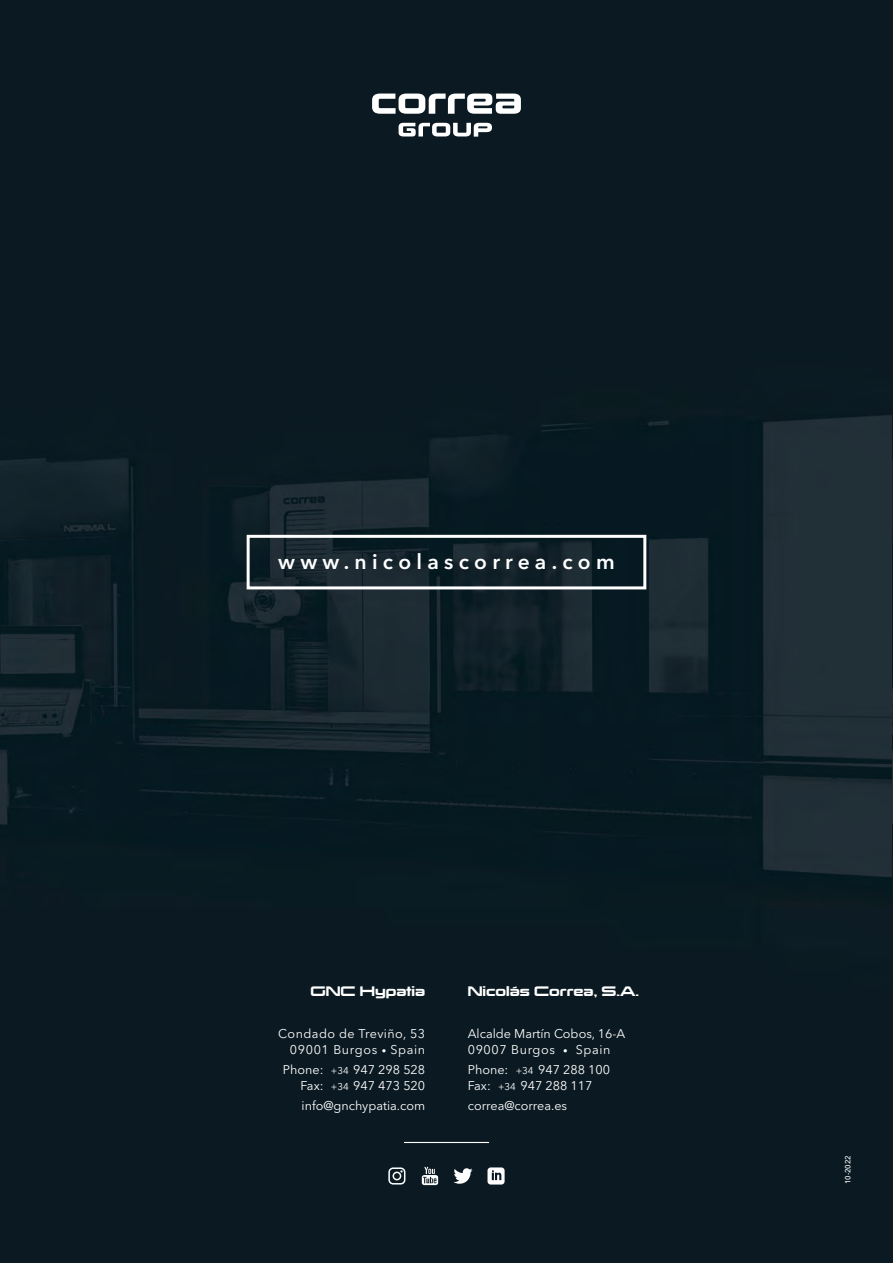
<style>
.page{position:relative;width:893px;height:1263px;background:#fff}
.page>*{position:absolute;margin:0;border:0;box-sizing:border-box;transform-origin:0 0}
.t1{font:600 21px "Avenir Next";letter-spacing:.25em;color:#fff}
.t2{font:12.6px/15.5px "Avenir Next";color:#fff}
.t3{font:12.6px/15.6px "Avenir Next";letter-spacing:.035em;color:#fff;text-align:right}
.t4{font:12px "Korataki";color:#fff}
.t5{font:500 7.5px "Avenir Next";color:#fff}
.s1{font-size:9.15px}
.s2{font-size:9.75px}
</style>
<div class="page">
<img style="left:0;top:0;width:892px;height:1263px">
<div style="left:247px;top:535px;width:399px;height:54px;border:3px solid #fff"></div>
<hr style="left:404px;top:1142px;width:85px;height:1px;background:#fff">
<svg style="left:422px;top:1167px;width:16px;height:18px"></svg>
<svg style="left:453px;top:1168px;width:20px;height:16px"></svg>
<svg style="left:487px;top:1167px;width:18px;height:17px"></svg>
<svg style="left:388px;top:1167px;width:17px;height:17px"></svg>
<svg style="left:372px;top:94px;width:149px;height:20px"></svg>
<svg style="left:399px;top:123px;width:93px;height:14px"></svg>
<h1 class="t1" style="left:278px;top:549px;width:338px">www.nicolascorrea.com</h1>
<p class="t4" style="left:310px;top:985px;width:116px">GNC Hypatia</p>
<p class="t3" style="left:278px;top:1027px;width:149px">Condado de Treviño, 53<br>09001 Burgos <span class="s1">•</span> Spain</p>
<p class="t2" style="left:283px;top:1063px;width:144px;text-align:right">Phone: <span class="s2">+34</span> 947 298 528<br>Fax: <span class="s2">+34</span> 947 473 520</p>
<p class="t2" style="left:302px;top:1099px;width:125px">info@gnchypatia.com</p>
<p class="t4" style="left:468px;top:985px;width:173px">Nicolás Correa, S.A.</p>
<p class="t2" style="left:468px;top:1027px;width:159px">Alcalde Martín Cobos, 16-A<br>09007 Burgos <span class="s1">•</span> Spain</p>
<p class="t2" style="left:468px;top:1063px;width:144px">Phone: <span class="s2">+34</span> 947 288 100<br>Fax: <span class="s2">+34</span> 947 288 117</p>
<p class="t2" style="left:468px;top:1099px;width:101px">correa@correa.es</p>
<p class="t5" style="left:843px;top:1184px;width:31px;rotate:-90deg">10-2022</p>
</div>
